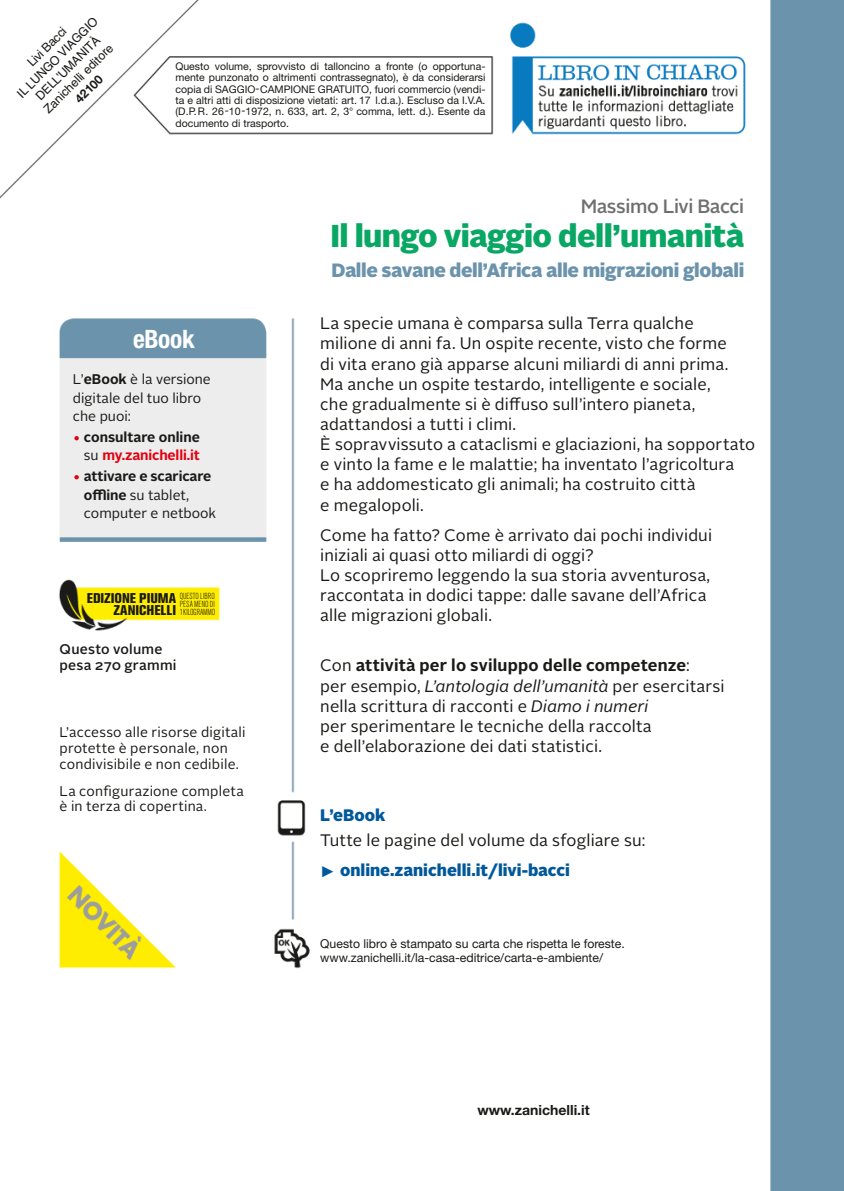
<style>
.page{position:relative;width:844px;height:1191px;background:#fff}
.page>*{position:absolute;margin:0;border:0;box-sizing:border-box;transform-origin:0 0}
.t1{font:900 31.5px "Alright Sans";letter-spacing:-.02em;color:#09a764}
.t2{font:700 condensed 25.38px "Helvetica Neue LT Std";letter-spacing:-.01em;color:#fff}
.t3{font:900 19.25px "Alright Sans";letter-spacing:-.02em;color:#6b93ac}
.t4{font:500 19.25px "Alright Sans";letter-spacing:-.02em;color:#6f6f6f}
.t5{font:16.62px/20.1px "Alright Sans";letter-spacing:.01em;color:#1a1a18}
.t6{font:900 16.62px "Alright Sans";color:#00589a}
.t7{font:14px/15.8px "Alright Sans";letter-spacing:.015em;color:#1a1a18}
.t8{font:700 14px/18.4px "Alright Sans";letter-spacing:-.01em;color:#1a1a18}
.t9{font:700 14px/18.4px "Alright Sans";letter-spacing:-.01em;color:#e3000f;text-align:right}
.t10{font:500 14px/15.8px "Alright Sans";letter-spacing:.02em;color:#1a1a18}
.t11{font:800 condensed 14px/12.2px "Akzidenz Grotesk BE";color:#1a1a18;text-align:right}
.t12{font:700 14px "Helvetica Neue LT Std";color:#1a1a18}
.t13{font:12.25px/14px "Helvetica Neue LT Std";color:#1a1a18}
.t14{font:12.25px/14.9px "Helvetica";color:#1a1a18;text-align:center}
.t15{font:700 12.25px "Helvetica Neue LT Std";color:#1a1a18}
.t16{font:10.5px/11.4px "Helvetica Neue LT Std";color:#1a1a18;text-align:justify}
.t17{font:300 condensed 8.75px/7.9px "Akzidenz Grotesk BE";letter-spacing:.005em;color:#1a1a18;text-align:justify}
.s1{font-weight:700}
.s2{color:#1a1a18}
.s3{font-weight:400;color:#1a1a18}
.s4{color:#e3000f}
.s5{font-weight:400}
.s6{font-style:italic}
.s7{font-weight:900;color:#00589a}
</style>
<div class="page">
<img style="left:0;top:0;width:843px;height:1191px">
<p class="t14" style="left:3px;top:80px;width:110px;rotate:-45deg">Livi Bacci<br>IL LUNGO VIAGGIO<br>DELL’UMANITÀ<br>Zanichelli editore</p>
<p class="t15" style="left:72px;top:96px;width:36px;rotate:-45deg">42100</p>
<p class="t16" style="left:175px;top:61px;width:311px">Questo volume, sprovvisto di talloncino a fronte (o opportuna&shy;mente punzonato o altrimenti contrassegnato), è da considerarsi copia di SAGGIO-CAMPIONE GRATUITO, fuori commercio (vendi&shy;ta e altri atti di disposizione vietati: art. 17 l.d.a.). Escluso da I.V.A. (D.P.R. 26-10-1972, n. 633, art. 2, 3° comma, lett. d.). Esente da documento di trasporto.</p>
<p class="t4" style="left:580px;top:195px;width:165px">Massimo Livi Bacci</p>
<h1 class="t1" style="left:330px;top:218px;width:415px">Il lungo viaggio dell’umanità</h1>
<p class="t3" style="left:331px;top:259px;width:414px">Dalle savane dell’Africa alle migrazioni globali</p>
<h2 class="t2" style="left:133px;top:324px;width:63px">eBook</h2>
<p class="t7" style="left:73px;top:371px;width:139px;line-height:18.4px">L’<span class="s1">eBook</span> è la versione digitale del tuo libro che puoi:</p>
<p class="t9" style="left:73px;top:429px;width:128px">• <span class="s2">consultare online </span><span class="s3">su</span> my.zanichelli.it</p>
<p class="t8" style="left:84px;top:468px;width:134px;text-indent:-11px"><span class="s4">•</span> attivare e scaricare offline <span class="s5">su tablet, computer e netbook</span></p>
<p class="t11" style="left:87px;top:592px;width:91px">EDIZIONE PIUMA<br>ZANICHELLI</p>
<p class="t17" style="left:180px;top:593px;width:37px">QUESTO LIBRO PESA MENO DI 1 KILOGRAMMO</p>
<p class="t10" style="left:60px;top:641px;width:118px">Questo volume pesa 270 grammi</p>
<p class="t7" style="left:60px;top:725px;width:187px">L’accesso alle risorse digitali protette è personale, non condivisibile e non cedibile.</p>
<p class="t7" style="left:60px;top:784px;width:186px">La configurazione completa è in terza di copertina.</p>
<p class="t5" style="left:320px;top:315px;width:436px">La specie umana è comparsa sulla Terra qualche<br>milione di anni fa. Un ospite recente, visto che forme<br>di vita erano già apparse alcuni miliardi di anni prima.<br>Ma anche un ospite testardo, intelligente e sociale,<br>che gradualmente si è diffuso sull’intero pianeta, adattandosi a tutti i climi.<br>È sopravvissuto a cataclismi e glaciazioni, ha sopportato e vinto la fame e le malattie; ha inventato l’agricoltura<br>e ha addomesticato gli animali; ha costruito città<br>e megalopoli.</p>
<p class="t5" style="left:320px;top:526px;width:393px">Come ha fatto? Come è arrivato dai pochi individui iniziali ai quasi otto miliardi di oggi?<br>Lo scopriremo leggendo la sua storia avventurosa, raccontata in dodici tappe: dalle savane dell’Africa alle migrazioni globali.</p>
<p class="t5" style="left:320px;top:656px;width:405px">Con <span class="s1">attività per lo sviluppo delle competenze</span>:<br>per esempio, <span class="s6">L’antologia dell’umanità</span> per esercitarsi nella scrittura di racconti e <span class="s6">Diamo i numeri<br></span>per sperimentare le tecniche della raccolta<br>e dell’elaborazione dei dati statistici.</p>
<p class="t6" style="left:320px;top:805px;width:66px">L’eBook</p>
<p class="t5" style="left:320px;top:826px;width:326px;line-height:29.9px">Tutte le pagine del volume da sfogliare su: <sub>►</sub> <span class="s7">online.zanichelli.it/livi-bacci</span></p>
<p class="t13" style="left:320px;top:937px;width:306px">Questo libro è stampato su carta che rispetta le foreste. www.zanichelli.it/la-casa-editrice/carta-e-ambiente/</p>
<p class="t12" style="left:477px;top:1101px;width:114px">www.zanichelli.it</p>
</div>
